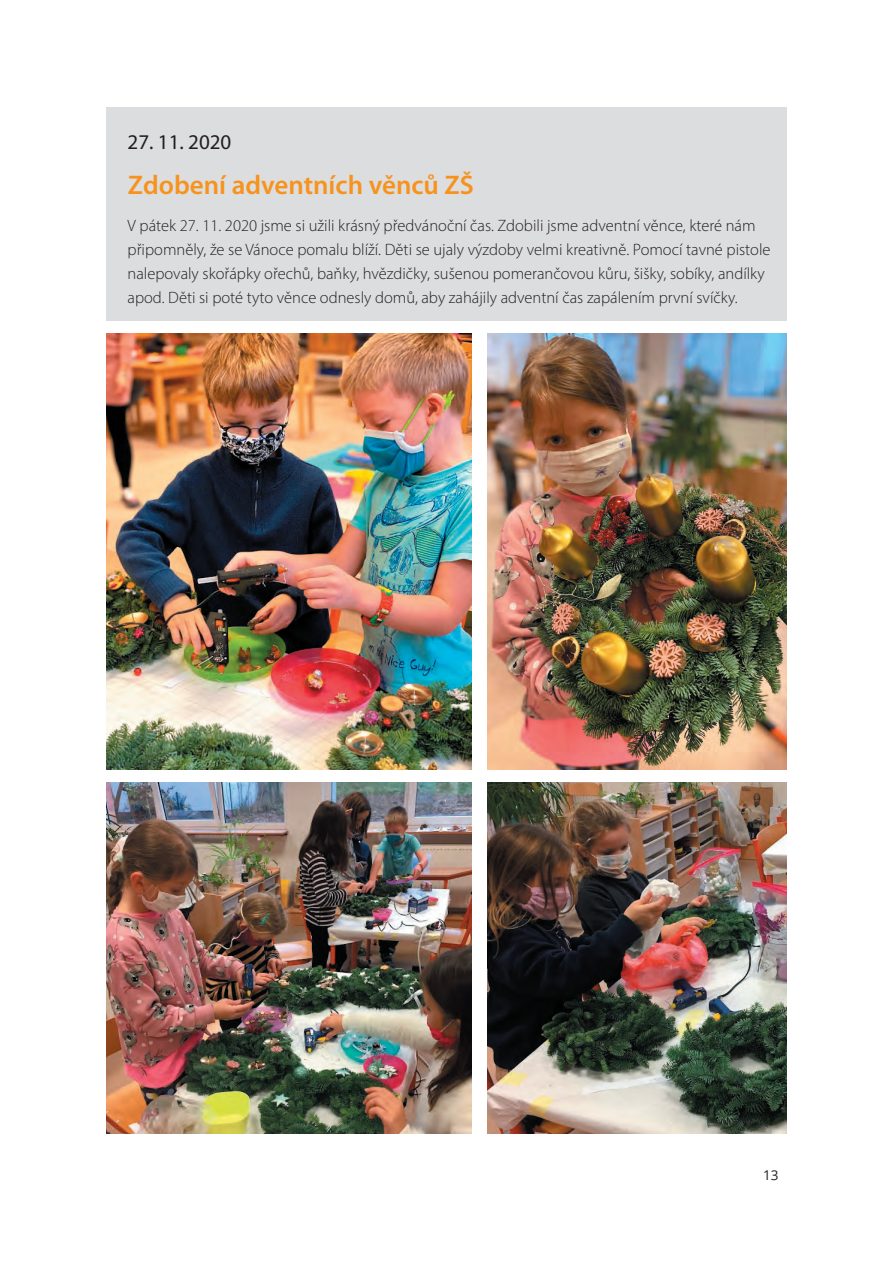
<style>
.page{position:relative;width:893px;height:1263px;background:#fff}
.page>*{position:absolute;margin:0;border:0;box-sizing:border-box;transform-origin:0 0}
.t1{font:600 27px "Myriad Pro";color:#f7931d}
.t2{font:21px "Myriad Pro";color:#231f20}
.t3{font:300 16.5px/24px "Myriad Pro";color:#231f20}
.t4{font:13.5px "Open Sans";color:#231f20}
</style>
<div class="page">
<img style="left:487px;top:334px;width:300px;height:436px">
<img style="left:487px;top:782px;width:300px;height:351px">
<img style="left:106px;top:334px;width:366px;height:436px">
<img style="left:106px;top:782px;width:366px;height:351px">
<div style="left:106px;top:108px;width:681px;height:213px;background:#dcdddf"></div>
<p class="t2" style="left:128px;top:129px;width:105px">27. 11. 2020</p>
<h1 class="t1" style="left:128px;top:168px;width:347px">Zdobení adventních věnců ZŠ</h1>
<p class="t3" style="left:128px;top:213px;width:644px">V pátek 27. 11. 2020 jsme si užili krásný předvánoční čas. Zdobili jsme adventní věnce, které nám připomněly, že se Vánoce pomalu blíží. Děti se ujaly výzdoby velmi kreativně. Pomocí tavné pistole nalepovaly skořápky ořechů, baňky, hvězdičky, sušenou pomerančovou kůru, šišky, sobíky, andílky apod. Děti si poté tyto věnce odnesly domů, aby zahájily adventní čas zapálením první svíčky.</p>
<p class="t4" style="left:763px;top:1166px;width:17px">13</p>
</div>
